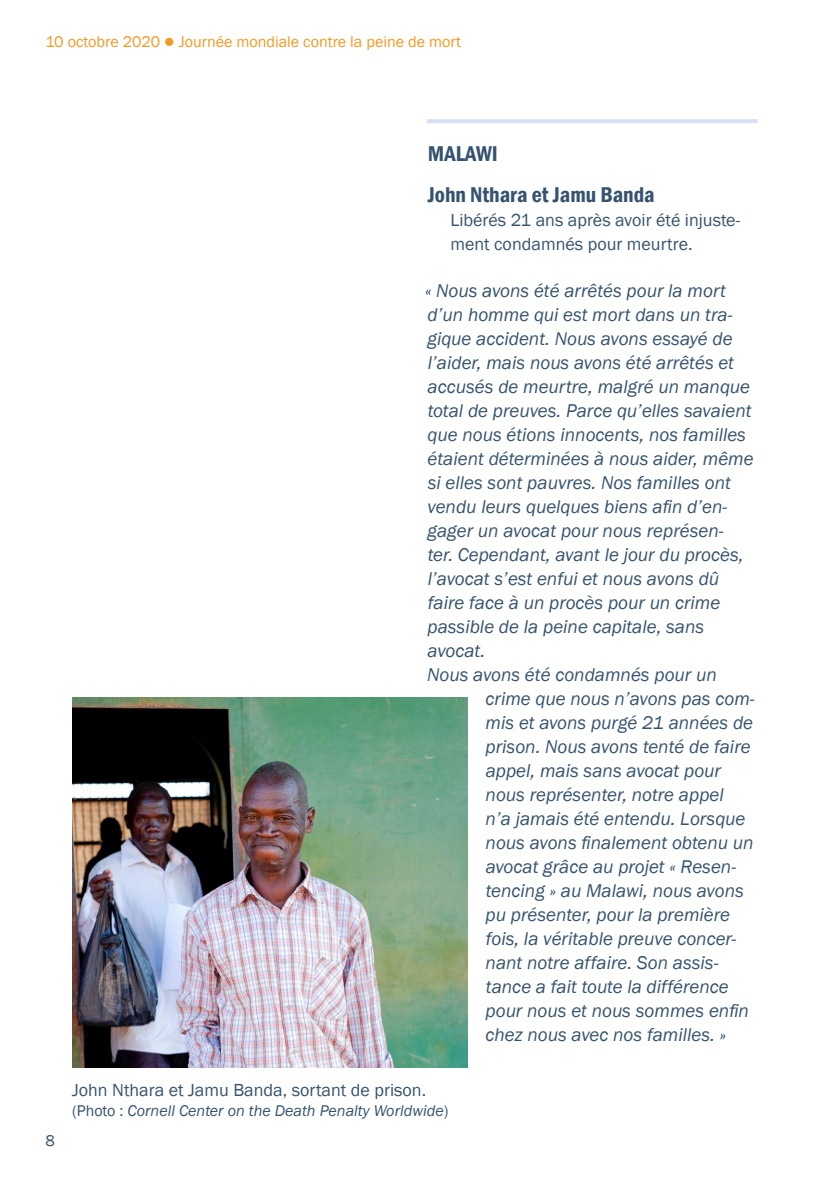
<style>
.page{position:relative;width:840px;height:1191px;background:#fff}
.page>*{position:absolute;margin:0;border:0;box-sizing:border-box;transform-origin:0 0}
.ALLG-Zeugenaussage_N{font:600 condensed 22px "Franklin Gothic";color:#35536f}
.ALLG-Zeugenaussage_T{font:600 condensed 22px "Franklin Gothic";color:#35536f}
.FR-Zeugenaussage{font:italic 19px/24px "Franklin Gothic";color:#35536f}
.ALLG-Zeugenaussage_K{font:18px/24px "Franklin Gothic";color:#35536f}
.ALLG-Bildlegende{font:18px "Franklin Gothic";color:#35536f}
.t1{font:16px "Franklin Gothic";color:#f59821}
.FR-Quelle{font:italic 16px "Franklin Gothic";color:#35536f}
.t2{font:16px "Franklin Gothic";color:#35536f}
.s1{font-style:normal}
</style>
<div class="page">
<img style="left:72px;top:697px;width:395px;height:370px">
<hr style="left:426px;top:119px;width:331px;height:4px;background:#d5e1f2">
<p class="t1" style="left:45px;top:32px;width:417px">10 octobre 2020 ● Journée mondiale contre la peine de mort</p>
<p class="ALLG-Zeugenaussage_T" style="left:427px;top:139px;width:71px">MALAWI</p>
<p class="ALLG-Zeugenaussage_N" style="left:427px;top:180px;width:228px">John Nthara et Jamu Banda</p>
<p class="ALLG-Zeugenaussage_K" style="left:450px;top:209px;width:291px">Libérés 21 ans après avoir été injuste&shy;ment condamnés pour meurtre.</p>
<p class="FR-Zeugenaussage" style="left:425px;top:279px;width:330px">« Nous avons été arrêtés pour la mort d’un homme qui est mort dans un tra&shy;gique accident. Nous avons essayé de l’aider, mais nous avons été arrêtés et accusés de meurtre, malgré un manque total de preuves. Parce qu’elles savaient que nous étions innocents, nos familles étaient déterminées à nous aider, même si elles sont pauvres. Nos familles ont vendu leurs quelques biens afin d’en&shy;gager un avocat pour nous représen-<br>ter. Cependant, avant le jour du procès, l’avocat s’est enfui et nous avons dû faire face à un procès pour un crime passible de la peine capitale, sans avocat.</p>
<p class="FR-Zeugenaussage" style="left:485px;top:663px;width:270px;text-indent:-58px">Nous avons été condamnés pour un crime que nous n’avons pas com&shy;mis et avons purgé 21 années de prison. Nous avons tenté de faire appel, mais sans avocat pour nous représenter, notre appel<br>n’a jamais été entendu. Lorsque nous avons finalement obtenu un avocat grâce au projet « Resen&shy;tencing » au Malawi, nous avons pu présenter, pour la première fois, la véritable preuve concer&shy;nant notre affaire. Son assis&shy;tance a fait toute la différence pour nous et nous sommes enfin chez nous avec nos familles. »</p>
<p class="t2" style="left:45px;top:1130px;width:11px">8</p>
<p class="ALLG-Bildlegende" style="left:72px;top:1079px;width:355px">John Nthara et Jamu Banda, sortant de prison.</p>
<p class="FR-Quelle" style="left:72px;top:1100px;width:377px"><span class="s1">(Photo :</span> Cornell Center on the Death Penalty Worldwide<span class="s1">)</span></p>
</div>
